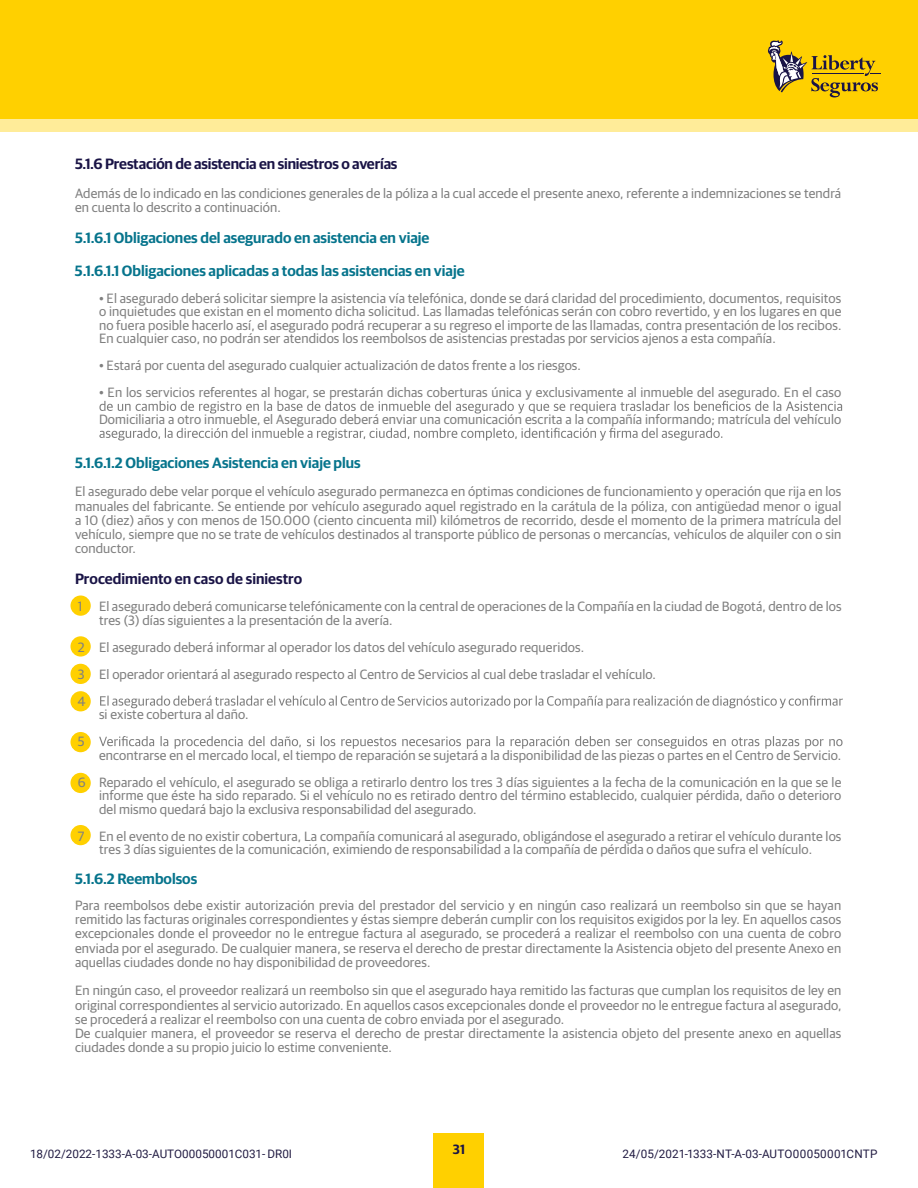
<style>
.page{position:relative;width:918px;height:1188px;background:#fff}
.page>*{position:absolute;margin:0;border:0;box-sizing:border-box;transform-origin:0 0}
.t1{font:600 15px "Guardian Sans";color:#06748c}
.t2{font:600 15px "Guardian Sans";letter-spacing:-.01em;color:#1a1446}
.t3{font:13.5px/14.2px "Guardian Sans";letter-spacing:.01em;color:#808080}
.t4{font:600 13.5px "Guardian Sans";color:#1a1446}
.t5{font:11.7px "Roboto";color:#221c43}
</style>
<div class="page">
<div style="left:0;top:0;width:918px;height:132px;background:#ffec99"></div>
<div style="left:434px;top:1134px;width:50px;height:54px;background:#ffd000"></div>
<div style="left:0;top:0;width:918px;height:119px;background:#ffd000"></div>
<svg style="left:768px;top:40px;width:113px;height:57px"></svg>
<div style="left:70px;top:825px;width:21px;height:20px;background:#ffd000;border-radius:50%"></div>
<div style="left:70px;top:732px;width:21px;height:20px;background:#ffd000;border-radius:50%"></div>
<div style="left:70px;top:691px;width:21px;height:20px;background:#ffd000;border-radius:50%"></div>
<div style="left:70px;top:664px;width:21px;height:20px;background:#ffd000;border-radius:50%"></div>
<div style="left:70px;top:636px;width:21px;height:21px;background:#ffd000;border-radius:50%"></div>
<div style="left:70px;top:596px;width:21px;height:20px;background:#ffd000;border-radius:50%"></div>
<div style="left:70px;top:773px;width:21px;height:20px;background:#ffd000;border-radius:50%"></div>
<svg style="left:99px;top:401px;width:743px;height:13px"></svg>
<svg style="left:99px;top:428px;width:623px;height:13px"></svg>
<svg style="left:100px;top:696px;width:743px;height:12px"></svg>
<svg style="left:99px;top:736px;width:744px;height:13px"></svg>
<p class="t2" style="left:75px;top:153px;width:324px">5.1.6 Prestación de asistencia en siniestros o averías</p>
<p class="t3" style="left:75px;top:185px;width:768px">Además de lo indicado en las condiciones generales de la póliza a la cual accede el presente anexo, referente a indemnizaciones se tendrá en cuenta lo descrito a continuación.</p>
<p class="t1" style="left:75px;top:227px;width:356px">5.1.6.1 Obligaciones del asegurado en asistencia en viaje</p>
<p class="t1" style="left:75px;top:260px;width:391px">5.1.6.1.1 Obligaciones aplicadas a todas las asistencias en viaje</p>
<p class="t3" style="left:99px;top:290px;width:744px;line-height:13.5px;text-align:justify">• El asegurado deberá solicitar siempre la asistencia vía telefónica, donde se dará claridad del procedimiento, documentos, requisitos o inquietudes que existan en el momento dicha solicitud. Las llamadas telefónicas serán con cobro revertido, y en los lugares en que no fuera posible hacerlo así, el asegurado podrá recuperar a su regreso el importe de las llamadas, contra presentación de los recibos.<br>En cualquier caso, no podrán ser atendidos los reembolsos de asistencias prestadas por servicios ajenos a esta compañía.</p>
<p class="t3" style="left:99px;top:358px;width:483px">• Estará por cuenta del asegurado cualquier actualización de datos frente a los riesgos.</p>
<p class="t3" style="left:99px;top:378px;width:744px;line-height:27px">• En los servicios referentes al hogar, se prestarán dichas coberturas única y exclusivamente al inmueble del asegurado. En el caso<br>Domiciliaria a otro inmueble, el Asegurado deberá enviar una comunicación escrita a la compañía informando; matrícula del vehículo</p>
<p class="t1" style="left:75px;top:452px;width:287px">5.1.6.1.2 Obligaciones Asistencia en viaje plus</p>
<p class="t3" style="left:75px;top:484px;width:768px;text-align:justify">El asegurado debe velar porque el vehículo asegurado permanezca en óptimas condiciones de funcionamiento y operación que rija en los manuales del fabricante. Se entiende por vehículo asegurado aquel registrado en la carátula de la póliza, con antigüedad menor o igual a 10 (diez) años y con menos de 150.000 (ciento cincuenta mil) kilómetros de recorrido, desde el momento de la primera matrícula del vehículo, siempre que no se trate de vehículos destinados al transporte público de personas o mercancías, vehículos de alquiler con o sin conductor.</p>
<p class="t2" style="left:75px;top:568px;width:229px">Procedimiento en caso de siniestro</p>
<p class="t3" style="left:99px;top:599px;width:744px;line-height:13.5px;text-indent:-21px">1 El asegurado deberá comunicarse telefónicamente con la central de operaciones de la Compañía en la ciudad de Bogotá, dentro de los tres (3) días siguientes a la presentación de la avería.</p>
<p class="t3" style="left:78px;top:632px;width:580px;line-height:27px">2 El asegurado deberá informar al operador los datos del vehículo asegurado requeridos.<br>3 El operador orientará al asegurado respecto al Centro de Servicios al cual debe trasladar el vehículo.<br>4</p>
<p class="t3" style="left:99px;top:706px;width:151px">si existe cobertura al daño.</p>
<p class="t3" style="left:78px;top:733px;width:8px">5</p>
<p class="t3" style="left:78px;top:740px;width:765px;line-height:27px;text-align:right">encontrarse en el mercado local, el tiempo de reparación se sujetará a la disponibilidad de las piezas o partes en el Centro de Servicio.<br>6 Reparado el vehículo, el asegurado se obliga a retirarlo dentro los tres 3 días siguientes a la fecha de la comunicación en la que se le</p>
<p class="t3" style="left:99px;top:788px;width:744px;line-height:13.5px">informe que éste ha sido reparado. Si el vehículo no es retirado dentro del término establecido, cualquier pérdida, daño o deterioro del mismo quedará bajo la exclusiva responsabilidad del asegurado.</p>
<p class="t3" style="left:99px;top:828px;width:744px;line-height:13.5px;text-indent:-21px">7 En el evento de no existir cobertura, La compañía comunicará al asegurado, obligándose el asegurado a retirar el vehículo durante los tres 3 días siguientes de la comunicación, eximiendo de responsabilidad a la compañía de pérdida o daños que sufra el vehículo.</p>
<p class="t1" style="left:75px;top:868px;width:124px">5.1.6.2 Reembolsos</p>
<p class="t3" style="left:75px;top:897px;width:768px;text-align:justify">Para reembolsos debe existir autorización previa del prestador del servicio y en ningún caso realizará un reembolso sin que se hayan remitido las facturas originales correspondientes y éstas siempre deberán cumplir con los requisitos exigidos por la ley. En aquellos casos excepcionales donde el proveedor no le entregue factura al asegurado, se procederá a realizar el reembolso con una cuenta de cobro enviada por el asegurado. De cualquier manera, se reserva el derecho de prestar directamente la Asistencia objeto del presente Anexo en aquellas ciudades donde no hay disponibilidad de proveedores.</p>
<p class="t3" style="left:75px;top:982px;width:768px">En ningún caso, el proveedor realizará un reembolso sin que el asegurado haya remitido las facturas que cumplan los requisitos de ley en original correspondientes al servicio autorizado. En aquellos casos excepcionales donde el proveedor no le entregue factura al asegurado, se procederá a realizar el reembolso con una cuenta de cobro enviada por el asegurado.<br>De cualquier manera, el proveedor se reserva el derecho de prestar directamente la asistencia objeto del presente anexo en aquellas ciudades donde a su propio juicio lo estime conveniente.</p>
<p class="t5" style="left:30px;top:1146px;width:264px">18/02/2022-1333-A-03-AUTO00050001C031- DR0I</p>
<p class="t4" style="left:453px;top:1139px;width:14px">31</p>
<p class="t5" style="left:622px;top:1146px;width:257px">24/05/2021-1333-NT-A-03-AUTO00050001CNTP</p>
</div>
